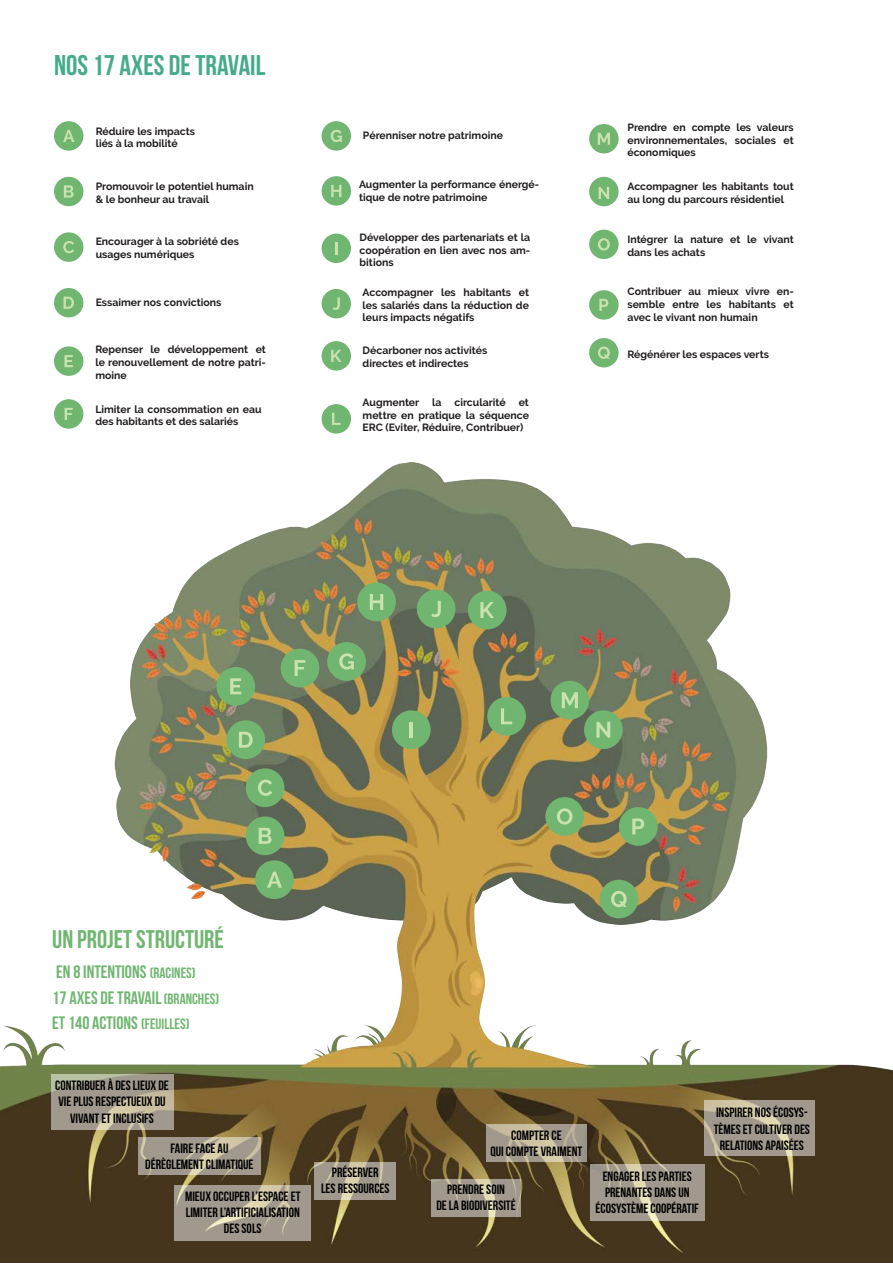
<style>
.page{position:relative;width:893px;height:1263px;background:#fff}
.page>*{position:absolute;margin:0;border:0;box-sizing:border-box;transform-origin:0 0}
.t1{font:700 28.5px "Bebas Neue";color:#46ab8d}
.t2{font:700 25.5px "Bebas Neue";color:#70b671}
.t3{font:700 18px "Bebas Neue";color:#70b671}
.t4{font:700 13.5px/16.2px "Bebas Neue";color:#000001;text-align:center}
.t5{font:700 13.5px/16.2px "Bebas Neue";color:#000002;text-align:center}
.t6{font:700 10.5px/12.6px "Raleway";color:#231f20;text-align:justify}
.s1{font-size:15px}
</style>
<div class="page">
<img style="left:0;top:462px;width:893px;height:801px">
<div style="left:255px;top:860px;width:39px;height:39px;background:#70b671;border-radius:50%"></div>
<svg style="left:267px;top:872px;width:15px;height:16px"></svg>
<div style="left:246px;top:816px;width:38px;height:39px;background:#70b671;border-radius:50%"></div>
<svg style="left:259px;top:828px;width:13px;height:16px"></svg>
<div style="left:246px;top:768px;width:38px;height:39px;background:#70b671;border-radius:50%"></div>
<svg style="left:258px;top:780px;width:14px;height:16px"></svg>
<div style="left:226px;top:720px;width:39px;height:39px;background:#70b671;border-radius:50%"></div>
<svg style="left:239px;top:732px;width:14px;height:16px"></svg>
<div style="left:216px;top:667px;width:39px;height:39px;background:#70b671;border-radius:50%"></div>
<svg style="left:230px;top:678px;width:11px;height:16px"></svg>
<div style="left:281px;top:649px;width:38px;height:38px;background:#70b671;border-radius:50%"></div>
<svg style="left:295px;top:660px;width:10px;height:16px"></svg>
<div style="left:327px;top:642px;width:39px;height:39px;background:#70b671;border-radius:50%"></div>
<svg style="left:339px;top:653px;width:15px;height:16px"></svg>
<div style="left:545px;top:797px;width:39px;height:39px;background:#70b671;border-radius:50%"></div>
<svg style="left:557px;top:808px;width:15px;height:16px"></svg>
<div style="left:619px;top:807px;width:39px;height:39px;background:#70b671;border-radius:50%"></div>
<svg style="left:632px;top:818px;width:12px;height:16px"></svg>
<div style="left:600px;top:880px;width:38px;height:38px;background:#70b671;border-radius:50%"></div>
<svg style="left:611px;top:891px;width:16px;height:16px"></svg>
<div style="left:584px;top:710px;width:39px;height:39px;background:#70b671;border-radius:50%"></div>
<svg style="left:596px;top:722px;width:14px;height:16px"></svg>
<div style="left:357px;top:583px;width:39px;height:38px;background:#70b671;border-radius:50%"></div>
<svg style="left:370px;top:594px;width:13px;height:16px"></svg>
<div style="left:392px;top:710px;width:39px;height:39px;background:#70b671;border-radius:50%"></div>
<hr style="left:410px;top:722px;width:3px;height:16px;background:#cae2b0">
<div style="left:417px;top:590px;width:38px;height:38px;background:#70b671;border-radius:50%"></div>
<svg style="left:431px;top:601px;width:10px;height:16px"></svg>
<div style="left:468px;top:591px;width:39px;height:38px;background:#70b671;border-radius:50%"></div>
<svg style="left:480px;top:602px;width:14px;height:16px"></svg>
<div style="left:487px;top:697px;width:39px;height:39px;background:#70b671;border-radius:50%"></div>
<svg style="left:501px;top:708px;width:11px;height:16px"></svg>
<div style="left:550px;top:681px;width:39px;height:38px;background:#70b671;border-radius:50%"></div>
<svg style="left:562px;top:692px;width:16px;height:16px"></svg>
<div style="left:54px;top:121px;width:29px;height:30px;background:#70b671;border-radius:50%"></div>
<svg style="left:63px;top:130px;width:11px;height:12px"></svg>
<div style="left:54px;top:346px;width:29px;height:30px;background:#70b671;border-radius:50%"></div>
<svg style="left:65px;top:355px;width:8px;height:12px"></svg>
<div style="left:54px;top:177px;width:29px;height:29px;background:#70b671;border-radius:50%"></div>
<svg style="left:64px;top:185px;width:10px;height:13px"></svg>
<div style="left:54px;top:399px;width:29px;height:30px;background:#70b671;border-radius:50%"></div>
<svg style="left:65px;top:408px;width:8px;height:12px"></svg>
<div style="left:54px;top:288px;width:29px;height:29px;background:#70b671;border-radius:50%"></div>
<svg style="left:64px;top:297px;width:10px;height:12px"></svg>
<div style="left:54px;top:232px;width:29px;height:30px;background:#70b671;border-radius:50%"></div>
<svg style="left:63px;top:241px;width:11px;height:12px"></svg>
<div style="left:322px;top:234px;width:29px;height:29px;background:#70b671;border-radius:50%"></div>
<svg style="left:335px;top:242px;width:2px;height:12px"></svg>
<div style="left:322px;top:121px;width:29px;height:30px;background:#70b671;border-radius:50%"></div>
<svg style="left:331px;top:130px;width:11px;height:12px"></svg>
<div style="left:322px;top:176px;width:29px;height:30px;background:#70b671;border-radius:50%"></div>
<svg style="left:331px;top:185px;width:10px;height:12px"></svg>
<div style="left:322px;top:289px;width:29px;height:29px;background:#70b671;border-radius:50%"></div>
<svg style="left:333px;top:297px;width:7px;height:13px"></svg>
<div style="left:322px;top:341px;width:29px;height:30px;background:#70b671;border-radius:50%"></div>
<svg style="left:331px;top:350px;width:10px;height:12px"></svg>
<div style="left:322px;top:404px;width:29px;height:30px;background:#70b671;border-radius:50%"></div>
<svg style="left:332px;top:413px;width:9px;height:12px"></svg>
<div style="left:589px;top:124px;width:30px;height:29px;background:#70b671;border-radius:50%"></div>
<svg style="left:598px;top:133px;width:12px;height:12px"></svg>
<div style="left:589px;top:177px;width:30px;height:29px;background:#70b671;border-radius:50%"></div>
<svg style="left:599px;top:187px;width:10px;height:12px"></svg>
<div style="left:589px;top:230px;width:30px;height:29px;background:#70b671;border-radius:50%"></div>
<svg style="left:598px;top:238px;width:12px;height:12px"></svg>
<div style="left:589px;top:290px;width:30px;height:30px;background:#70b671;border-radius:50%"></div>
<svg style="left:599px;top:299px;width:9px;height:12px"></svg>
<div style="left:589px;top:338px;width:30px;height:29px;background:#70b671;border-radius:50%"></div>
<svg style="left:598px;top:347px;width:12px;height:12px"></svg>
<svg style="left:51px;top:1074px;width:122px;height:56px;background:#aca593"></svg>
<svg style="left:705px;top:1100px;width:110px;height:56px;background:#ada493"></svg>
<svg style="left:138px;top:1138px;width:123px;height:37px;background:#aca392"></svg>
<svg style="left:314px;top:1163px;width:82px;height:37px;background:#aca493"></svg>
<svg style="left:432px;top:1180px;width:89px;height:37px;background:#a9a292"></svg>
<svg style="left:486px;top:1124px;width:101px;height:38px;background:#b2a995"></svg>
<svg style="left:590px;top:1164px;width:115px;height:57px;background:#a8a091"></svg>
<svg style="left:175px;top:1185px;width:136px;height:56px;background:#a9a192"></svg>
<p class="t1" style="left:54px;top:50px;width:213px">NOS 17 AXES DE TRAVAIL</p>
<p class="t6" style="left:96px;top:125px;width:101px">Réduire les impacts</p>
<p class="t6" style="left:96px;top:137px;width:84px">liés à la mobilité</p>
<p class="t6" style="left:96px;top:180px;width:160px">Promouvoir le potentiel humain</p>
<p class="t6" style="left:96px;top:193px;width:115px">&amp; le bonheur au travail</p>
<p class="t6" style="left:363px;top:129px;width:142px">Pérenniser notre patrimoine</p>
<p class="t6" style="left:359px;top:178px;width:182px">Augmenter la performance énergé&shy;tique de notre patrimoine</p>
<p class="t6" style="left:96px;top:235px;width:145px">Encourager à la sobriété des usages numériques</p>
<p class="t6" style="left:360px;top:231px;width:172px">Développer des partenariats et la coopération en lien avec nos am&shy;bitions</p>
<p class="t6" style="left:96px;top:296px;width:127px">Essaimer nos convictions</p>
<p class="t6" style="left:95px;top:343px;width:172px">Repenser le développement et le renouvellement de notre patri&shy;moine</p>
<p class="t6" style="left:95px;top:403px;width:168px">Limiter la consommation en eau des habitants et des salariés</p>
<p class="t6" style="left:363px;top:286px;width:168px">Accompagner les habitants et les salariés dans la réduction de leurs impacts négatifs</p>
<p class="t6" style="left:363px;top:345px;width:126px">Décarboner nos activités</p>
<p class="t6" style="left:363px;top:357px;width:108px">directes et indirectes</p>
<p class="t6" style="left:363px;top:396px;width:168px">Augmenter la circularité et mettre en pratique la séquence ERC (Eviter, Réduire, Contribuer)</p>
<p class="t6" style="left:627px;top:121px;width:168px">Prendre en compte les valeurs environnementales, sociales et économiques</p>
<p class="t6" style="left:627px;top:180px;width:168px">Accompagner les habitants tout au long du parcours résidentiel</p>
<p class="t6" style="left:627px;top:233px;width:168px">Intégrer la nature et le vivant dans les achats</p>
<p class="t6" style="left:627px;top:285px;width:168px">Contribuer au mieux vivre en&shy;semble entre les habitants et avec le vivant non humain</p>
<p class="t6" style="left:627px;top:348px;width:143px">Régénérer les espaces verts</p>
<p class="t2" style="left:52px;top:925px;width:173px">UN PROJET STRUCTURÉ</p>
<p class="t3" style="left:56px;top:962px;width:141px">EN 8 INTENTIONS <span class="s1">(RACINES)</span></p>
<p class="t3" style="left:52px;top:987px;width:168px">17 AXES DE TRAVAIL <span class="s1">(BRANCHES)</span></p>
<p class="t3" style="left:52px;top:1013px;width:139px">ET 140 ACTIONS <span class="s1">(FEUILLES)</span></p>
<p class="t4" style="left:55px;top:1077px;width:115px">CONTRIBUER À DES LIEUX DE<br>VIE PLUS RESPECTUEUX DU<br>VIVANT ET INCLUSIFS</p>
<p class="t5" style="left:170px;top:1140px;width:60px">FAIRE FACE AU</p>
<p class="t5" style="left:145px;top:1156px;width:110px">DÉRÈGLEMENT CLIMATIQUE</p>
<p class="t4" style="left:185px;top:1188px;width:117px">MIEUX OCCUPER L’ESPACE ET<br>LIMITER L’ARTIFICIALISATION<br>DES SOLS</p>
<p class="t4" style="left:511px;top:1127px;width:52px">COMPTER CE</p>
<p class="t4" style="left:490px;top:1143px;width:93px">QUI COMPTE VRAIMENT</p>
<p class="t4" style="left:332px;top:1164px;width:48px">PRÉSERVER</p>
<p class="t4" style="left:321px;top:1180px;width:70px">LES RESSOURCES</p>
<p class="t4" style="left:447px;top:1181px;width:59px">PRENDRE SOIN</p>
<p class="t4" style="left:436px;top:1197px;width:81px">DE LA BIODIVERSITÉ</p>
<p class="t5" style="left:596px;top:1168px;width:105px">ENGAGER LES PARTIES<br>PRENANTES DANS UN<br>ÉCOSYSTÈME COOPÉRATIF</p>
<p class="t4" style="left:714px;top:1104px;width:98px">INSPIRER NOS ÉCOSYS-<br>TÈMES ET CULTIVER DES<br>RELATIONS APAISÉES</p>
</div>
